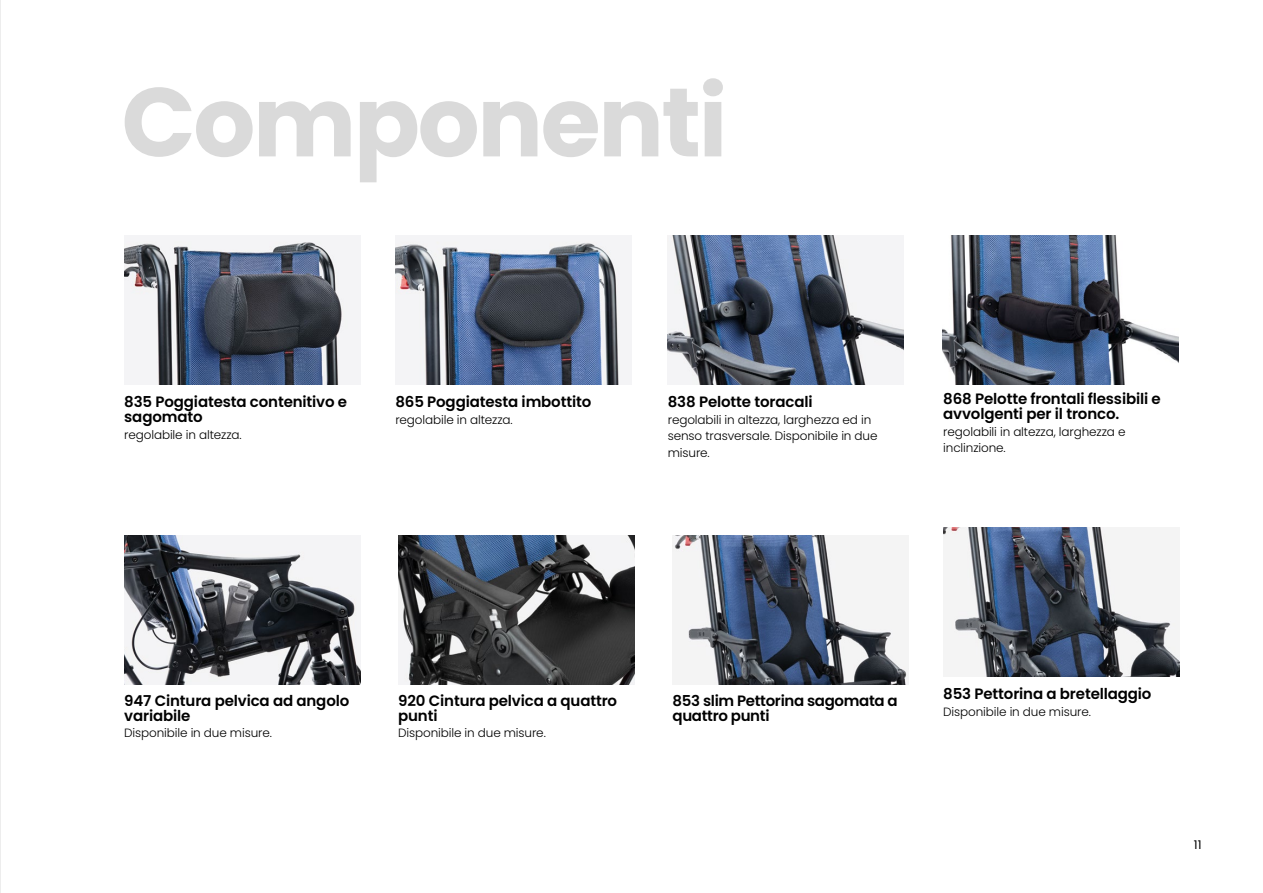
<style>
.page{position:relative;width:1263px;height:893px;background:#fff}
.page>*{position:absolute;margin:0;border:0;box-sizing:border-box;transform-origin:0 0}
.t1{font:700 97.5px "Poppins";letter-spacing:-.025em;color:#dadada}
.t2{font:600 15px/15px "Poppins";letter-spacing:-.01em;color:#000}
.t3{font:300 12px/16.5px "Poppins";letter-spacing:-.01em;color:#000}
.t4{font:12px "Poppins";color:#000}
</style>
<div class="page">
<img style="left:0;top:0;width:1px;height:893px">
<img style="left:124px;top:235px;width:236px;height:149px">
<img style="left:395px;top:235px;width:236px;height:149px">
<img style="left:398px;top:536px;width:236px;height:149px">
<img style="left:668px;top:235px;width:236px;height:149px">
<img style="left:124px;top:536px;width:236px;height:149px">
<img style="left:942px;top:235px;width:236px;height:149px">
<img style="left:672px;top:536px;width:236px;height:149px">
<img style="left:943px;top:527px;width:236px;height:149px">
<h1 class="t1" style="left:121px;top:66px;width:607px">Componenti</h1>
<p class="t2" style="left:124px;top:394px;width:224px">835 Poggiatesta contenitivo e sagomato</p>
<p class="t3" style="left:124px;top:426px;width:119px">regolabile in altezza.</p>
<p class="t2" style="left:395px;top:394px;width:197px">865 Poggiatesta imbottito</p>
<p class="t3" style="left:395px;top:411px;width:119px">regolabile in altezza.</p>
<p class="t2" style="left:668px;top:394px;width:146px">838 Pelotte toracali</p>
<p class="t3" style="left:668px;top:411px;width:211px">regolabili in altezza, larghezza ed in senso trasversale. Disponibile in due misure.</p>
<p class="t2" style="left:943px;top:391px;width:219px">868 Pelotte frontali flessibili e avvolgenti per il tronco.</p>
<p class="t3" style="left:943px;top:423px;width:184px">regolabili in altezza, larghezza e inclinzione.</p>
<p class="t2" style="left:124px;top:693px;width:227px">947 Cintura pelvica ad angolo variabile</p>
<p class="t3" style="left:124px;top:725px;width:149px">Disponibile in due misure.</p>
<p class="t2" style="left:398px;top:693px;width:220px">920 Cintura pelvica a quattro punti</p>
<p class="t3" style="left:398px;top:725px;width:149px">Disponibile in due misure.</p>
<p class="t2" style="left:672px;top:693px;width:227px">853 slim Pettorina sagomata a quattro punti</p>
<p class="t2" style="left:943px;top:687px;width:210px">853 Pettorina a bretellaggio</p>
<p class="t3" style="left:943px;top:703px;width:149px">Disponibile in due misure.</p>
<p class="t4" style="left:1194px;top:838px;width:9px">11</p>
</div>
